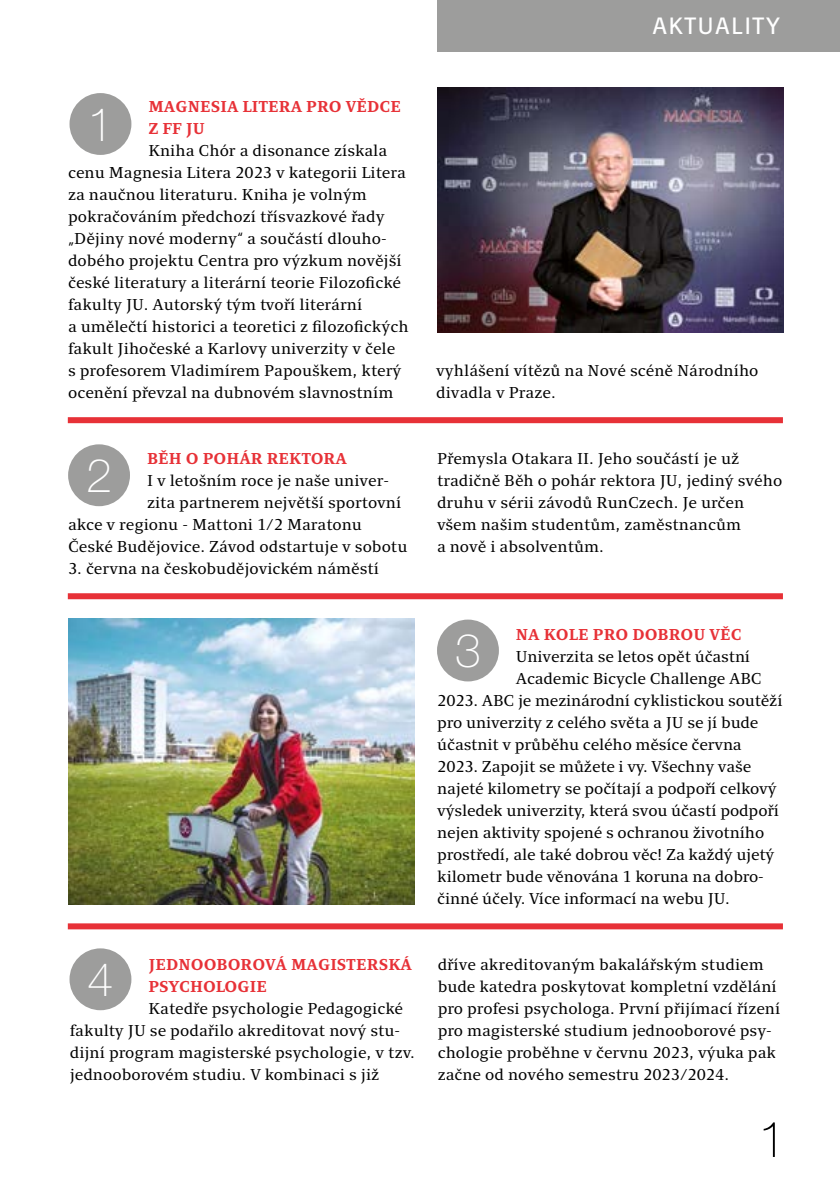
<style>
.page{position:relative;width:840px;height:1191px;background:#fff}
.page>*{position:absolute;margin:0;border:0;box-sizing:border-box;transform-origin:0 0}
.t1{font:100 50px "Helvetica Neue LT Pro";color:#000}
.t2{font:100 46.6px "Helvetica Neue LT Pro";color:#fff}
.t3{font:24px "Clara Sans";letter-spacing:.05em;color:#fff}
.t4{font:16px/22px "Clara Serif";color:#000}
.t5{font:700 16px/22px "Clara Serif";color:#e73137}
</style>
<div class="page">
<div style="left:437px;top:0;width:402px;height:51px;background:#9d9d9c"></div>
<div style="left:69px;top:93px;width:62px;height:62px;background:#9d9d9c;border-radius:50%"></div>
<div style="left:68px;top:444px;width:62px;height:62px;background:#9d9d9c;border-radius:50%"></div>
<div style="left:68px;top:417px;width:714px;height:6px;background:#e73137"></div>
<div style="left:68px;top:593px;width:714px;height:6px;background:#e73137"></div>
<div style="left:68px;top:923px;width:714px;height:6px;background:#e73137"></div>
<div style="left:437px;top:619px;width:61px;height:62px;background:#9d9d9c;border-radius:50%"></div>
<div style="left:69px;top:948px;width:62px;height:62px;background:#9d9d9c;border-radius:50%"></div>
<img style="left:437px;top:88px;width:345px;height:244px">
<img style="left:68px;top:618px;width:346px;height:286px">
<h3 class="t3" style="left:652px;top:13px;width:129px">AKTUALITY</h3>
<p class="t5" style="left:148px;top:96px;width:254px">MAGNESIA LITERA PRO VĚDCE<br>Z FF JU</p>
<p class="t4" style="left:68px;top:140px;width:342px;text-indent:80px">Kniha Chór a disonance získala cenu Magnesia Litera 2023 v kategorii Litera za naučnou literaturu. Kniha je volným pokračováním předchozí třísvazkové řady „Dějiny nové moderny“ a součástí dlouho&shy;dobého projektu Centra pro výzkum novější české literatury a literární teorie Filozofické fakulty JU. Autorský tým tvoří literární<br>a umělečtí historici a teoretici z filozofických fakult Jihočeské a Karlovy univerzity v čele<br>s profesorem Vladimírem Papouškem, který ocenění převzal na dubnovém slavnostním</p>
<h2 class="t2" style="left:87px;top:96px;width:27px">1</h2>
<p class="t5" style="left:147px;top:448px;width:201px">BĚH O POHÁR REKTORA</p>
<p class="t4" style="left:147px;top:470px;width:243px">I v letošním roce je naše univer-</p>
<p class="t4" style="left:147px;top:492px;width:256px">zita partnerem největší sportovní</p>
<p class="t4" style="left:68px;top:514px;width:295px">akce v regionu - Mattoni 1/2 Maratonu</p>
<p class="t4" style="left:68px;top:536px;width:340px">České Budějovice. Závod odstartuje v sobotu</p>
<p class="t4" style="left:68px;top:558px;width:312px">3. června na českobudějovickém náměstí</p>
<h2 class="t2" style="left:86px;top:448px;width:27px">2</h2>
<p class="t5" style="left:148px;top:954px;width:265px">JEDNOOBOROVÁ MAGISTERSKÁ<br>PSYCHOLOGIE</p>
<p class="t4" style="left:70px;top:998px;width:346px;text-indent:79px">Katedře psychologie Pedagogické fakulty JU se podařilo akreditovat nový stu&shy;dijní program magisterské psychologie, v tzv. jednooborovém studiu. V kombinaci s již</p>
<h2 class="t2" style="left:87px;top:951px;width:27px">4</h2>
<p class="t4" style="left:436px;top:360px;width:323px">vyhlášení vítězů na Nové scéně Národního divadla v Praze.</p>
<p class="t4" style="left:437px;top:448px;width:346px">Přemysla Otakara II. Jeho součástí je už tradičně Běh o pohár rektora JU, jediný svého druhu v sérii závodů RunCzech. Je určen všem našim studentům, zaměstnancům<br>a nově i absolventům.</p>
<p class="t5" style="left:515px;top:624px;width:227px">NA KOLE PRO DOBROU VĚC</p>
<p class="t4" style="left:515px;top:646px;width:236px">Univerzita se letos opět účastní</p>
<p class="t4" style="left:515px;top:668px;width:247px">Academic Bicycle Challenge ABC</p>
<p class="t4" style="left:437px;top:690px;width:346px">2023. ABC je mezinárodní cyklistickou soutěží</p>
<p class="t4" style="left:437px;top:712px;width:322px">pro univerzity z celého světa a JU se jí bude</p>
<p class="t4" style="left:437px;top:734px;width:306px">účastnit v průběhu celého měsíce června</p>
<p class="t4" style="left:437px;top:756px;width:315px">2023. Zapojit se můžete i vy. Všechny vaše</p>
<p class="t4" style="left:437px;top:778px;width:340px">najeté kilometry se počítají a podpoří celkový</p>
<p class="t4" style="left:437px;top:800px;width:343px">výsledek univerzity, která svou účastí podpoří</p>
<p class="t4" style="left:437px;top:822px;width:328px">nejen aktivity spojené s ochranou životního</p>
<p class="t4" style="left:437px;top:844px;width:338px">prostředí, ale také dobrou věc! Za každý ujetý</p>
<p class="t4" style="left:437px;top:866px;width:328px">kilometr bude věnována 1 koruna na dobro-</p>
<p class="t4" style="left:437px;top:888px;width:294px">činné účely. Více informací na webu JU.</p>
<h2 class="t2" style="left:455px;top:623px;width:27px">3</h2>
<p class="t4" style="left:437px;top:954px;width:344px">dříve akreditovaným bakalářským studiem bude katedra poskytovat kompletní vzdělání pro profesi psychologa. První přijímací řízení pro magisterské studium jednooborové psy&shy;chologie proběhne v červnu 2023, výuka pak začne od nového semestru 2023/2024.</p>
<h1 class="t1" style="left:757px;top:1109px;width:29px">1</h1>
</div>
